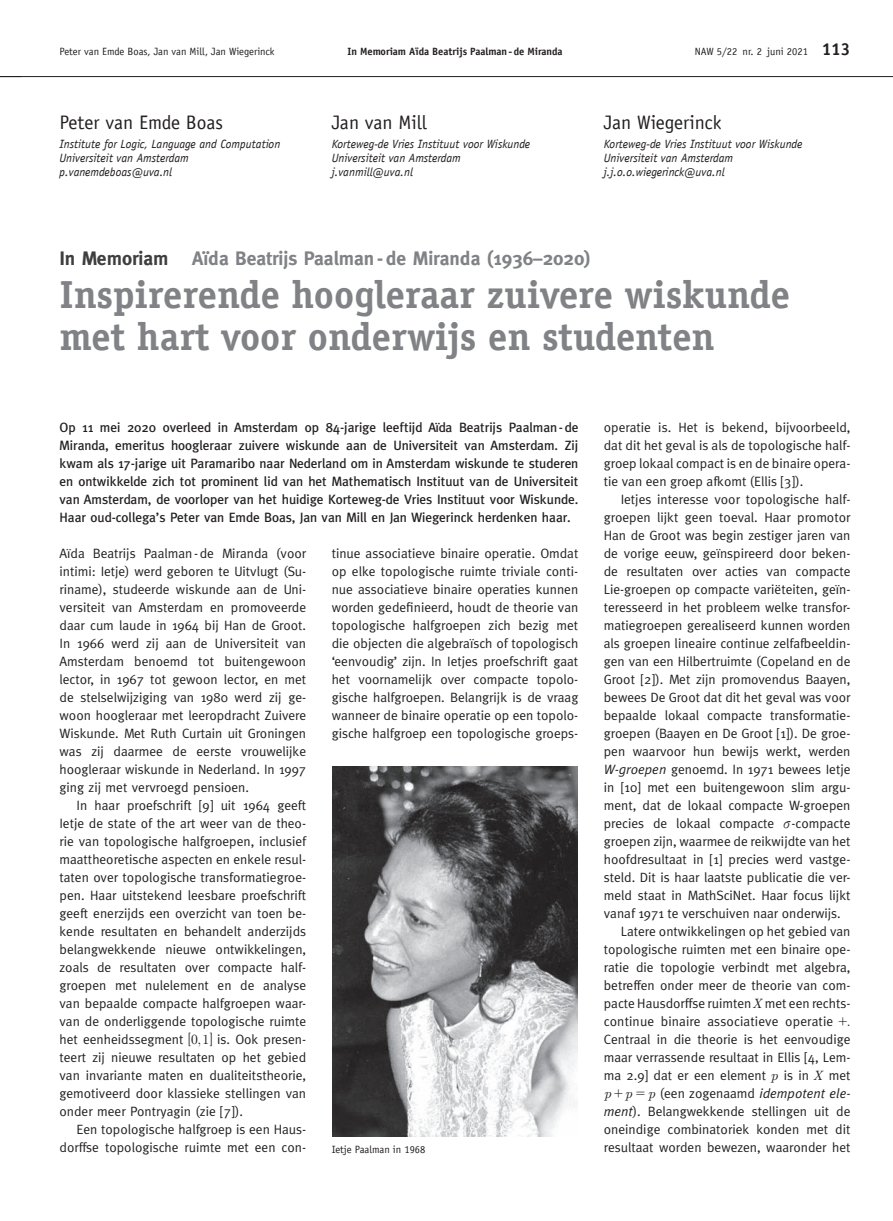
<style>
.page{position:relative;width:893px;height:1221px;background:#fff}
.page>*{position:absolute;margin:0;border:0;box-sizing:border-box;transform-origin:0 0}
.t1{font:700 39px/42.9px "Officina Serif LT";color:#808285}
.t2{font:700 19.5px "Meta";color:#808285}
.t3{font:19.5px "Officina Sans LT";color:#231f20}
.t4{font:13.5px/18px "Meta";color:#231f20;text-align:justify}
.t5{font:500 13.5px/18px "Meta";color:#231f20;text-align:justify}
.t6{font:italic 13.5px "MM Century New";color:#231f20}
.t7{font:italic 12px/14.4px "Officina Sans LT";color:#231f20}
.t8{font:10.5px "Officina Sans LT";color:#231f20}
.t9{font:700 10.5px "Officina Sans LT";color:#231f20}
.s1{font-weight:700;font-size:17.25px}
.s2{color:#3e3e3f}
.s3{font-family:"MM Century New"}
.s4{font-style:italic}
.s5{font-family:"MM Century Old Greek";font-style:italic}
.s6{font-family:"MM Century New";font-style:italic}
</style>
<div class="page">
<hr style="left:0;top:76px;width:893px;height:1px;background:#231f20">
<img style="left:332px;top:766px;width:246px;height:370px">
<p class="t8" style="left:60px;top:45px;width:217px">Peter van Emde Boas, Jan van Mill, Jan Wiegerinck</p>
<p class="t9" style="left:348px;top:45px;width:216px">In Memoriam Aïda Beatrijs Paalman-de Miranda</p>
<p class="t8" style="left:695px;top:45px;width:157px">NAW 5/22 nr. 2 juni 2021 <span class="s1">113</span></p>
<h2 class="t3" style="left:60px;top:111px;width:165px">Peter van Emde Boas</h2>
<p class="t7" style="left:60px;top:136px;width:222px">Institute for Logic, Language and Computation<br>Universiteit van Amsterdam p.vanemdeboas@uva.nl</p>
<h2 class="t3" style="left:332px;top:111px;width:97px">Jan van Mill</h2>
<p class="t7" style="left:332px;top:136px;width:200px">Korteweg-de Vries Instituut voor Wiskunde<br>Universiteit van Amsterdam j.vanmill@uva.nl</p>
<h2 class="t3" style="left:604px;top:111px;width:119px">Jan Wiegerinck</h2>
<p class="t7" style="left:604px;top:136px;width:200px">Korteweg-de Vries Instituut voor Wiskunde<br>Universiteit van Amsterdam j.j.o.o.wiegerinck@uva.nl</p>
<h2 class="t2" style="left:60px;top:246px;width:533px"><span class="s2">In Memoriam</span> Aïda Beatrijs Paalman-de Miranda (1936–2020)</h2>
<h1 class="t1" style="left:60px;top:272px;width:732px">Inspirerende hoogleraar zuivere wiskunde met hart voor onderwijs en studenten</h1>
<p class="t5" style="left:60px;top:418px;width:520px">Op 11 mei 2020 overleed in Amsterdam op 84-jarige leeftijd Aïda Beatrijs Paalman-de Miranda, emeritus hoogleraar zuivere wiskunde aan de Universiteit van Amsterdam. Zij kwam als 17-jarige uit Paramaribo naar Nederland om in Amsterdam wiskunde te studeren en ontwikkelde zich tot prominent lid van het Mathematisch Instituut van de Universiteit van Amsterdam, de voorloper van het huidige Korteweg-de Vries Instituut voor Wiskunde.<br>Haar oud-collega’s Peter van Emde Boas, Jan van Mill en Jan Wiegerinck herdenken haar.</p>
<p class="t4" style="left:60px;top:544px;width:248px">Aïda Beatrijs Paalman-de Miranda (voor intimi: Ietje) werd geboren te Uitvlugt (Su&shy;riname), studeerde wiskunde aan de Uni&shy;versiteit van Amsterdam en promoveerde daar cum laude in 1964 bij Han de Groot.<br>In 1966 werd zij aan de Universiteit van Amsterdam benoemd tot buitengewoon lector, in 1967 tot gewoon lector, en met de stelselwijziging van 1980 werd zij ge&shy;woon hoogleraar met leeropdracht Zuivere Wiskunde. Met Ruth Curtain uit Groningen was zij daarmee de eerste vrouwelijke hoogleraar wiskunde in Nederland. In 1997 ging zij met vervroegd pensioen.</p>
<p class="t4" style="left:60px;top:796px;width:248px;text-indent:17px">In haar proefschrift [9] uit 1964 geeft Ietje de state of the art weer van de theo&shy;rie van topologische halfgroepen, inclusief maattheoretische aspecten en enkele resul&shy;taten over topologische transformatiegroe&shy;pen. Haar uitstekend leesbare proefschrift geeft enerzijds een overzicht van toen be&shy;kende resultaten en behandelt anderzijds belangwekkende nieuwe ontwikkelingen, zoals de resultaten over compacte half&shy;groepen met nulelement en de analyse van bepaalde compacte halfgroepen waar&shy;van de onderliggende topologische ruimte het eenheidssegment <span class="s3">[ ,0 1]</span> is. Ook presen&shy;teert zij nieuwe resultaten op het gebied van invariante maten en dualiteitstheorie, gemotiveerd door klassieke stellingen van onder meer Pontryagin (zie [7]).</p>
<p class="t4" style="left:60px;top:1120px;width:248px;text-align:right">Een topologische halfgroep is een Haus&shy;dorffse topologische ruimte met een con-</p>
<p class="t4" style="left:332px;top:544px;width:248px">tinue associatieve binaire operatie. Omdat op elke topologische ruimte triviale conti&shy;nue associatieve binaire operaties kunnen worden gedefinieerd, houdt de theorie van topologische halfgroepen zich bezig met die objecten die algebraïsch of topologisch ‘eenvoudig’ zijn. In Ietjes proefschrift gaat het voornamelijk over compacte topolo&shy;gische halfgroepen. Belangrijk is de vraag wanneer de binaire operatie op een topolo&shy;gische halfgroep een topologische groeps-</p>
<p class="t8" style="left:332px;top:1142px;width:95px">Ietje Paalman in 1968</p>
<p class="t4" style="left:604px;top:418px;width:248px">operatie is. Het is bekend, bijvoorbeeld, dat dit het geval is als de topologische half&shy;groep lokaal compact is en de binaire opera&shy;tie van een groep afkomt (Ellis [3]).</p>
<p class="t4" style="left:621px;top:490px;width:231px">Ietjes interesse voor topologische half-</p>
<p class="t4" style="left:604px;top:508px;width:248px">groepen lijkt geen toeval. Haar promotor</p>
<p class="t4" style="left:604px;top:526px;width:248px">Han de Groot was begin zestiger jaren van</p>
<p class="t4" style="left:604px;top:544px;width:248px">de vorige eeuw, geïnspireerd door beken-</p>
<p class="t4" style="left:604px;top:562px;width:248px">de resultaten over acties van compacte</p>
<p class="t4" style="left:604px;top:580px;width:248px">Lie-groepen op compacte variëteiten, geïn-</p>
<p class="t4" style="left:604px;top:598px;width:248px">teresseerd in het probleem welke transfor-</p>
<p class="t4" style="left:604px;top:616px;width:248px">matiegroepen gerealiseerd kunnen worden</p>
<p class="t4" style="left:604px;top:634px;width:248px">als groepen lineaire continue zelfafbeeldin-</p>
<p class="t4" style="left:604px;top:652px;width:248px">gen van een Hilbertruimte (Copeland en de</p>
<p class="t4" style="left:604px;top:670px;width:248px">Groot [2]). Met zijn promovendus Baayen,</p>
<p class="t4" style="left:604px;top:688px;width:248px">bewees De Groot dat dit het geval was voor</p>
<p class="t4" style="left:604px;top:706px;width:248px">bepaalde lokaal compacte transformatie-</p>
<p class="t4" style="left:604px;top:724px;width:248px">groepen (Baayen en De Groot [1]). De groe-</p>
<p class="t4" style="left:604px;top:742px;width:248px">pen waarvoor hun bewijs werkt, werden</p>
<p class="t4" style="left:604px;top:760px;width:248px"><span class="s4">W-groepen</span> genoemd. In 1971 bewees Ietje</p>
<p class="t4" style="left:604px;top:778px;width:248px">in [10] met een buitengewoon slim argu-</p>
<p class="t4" style="left:604px;top:796px;width:248px">ment, dat de lokaal compacte W-groepen</p>
<p class="t4" style="left:604px;top:814px;width:248px">precies de lokaal compacte <span class="s5">v</span>-compacte</p>
<p class="t4" style="left:604px;top:832px;width:248px">groepen zijn, waarmee de reikwijdte van het</p>
<p class="t4" style="left:604px;top:850px;width:248px">hoofdresultaat in [1] precies werd vastge-</p>
<p class="t4" style="left:604px;top:868px;width:248px">steld. Dit is haar laatste publicatie die ver-</p>
<p class="t4" style="left:604px;top:886px;width:248px">meld staat in MathSciNet. Haar focus lijkt</p>
<p class="t4" style="left:604px;top:904px;width:239px">vanaf 1971 te verschuiven naar onderwijs.</p>
<p class="t4" style="left:621px;top:922px;width:231px">Latere ontwikkelingen op het gebied van</p>
<p class="t4" style="left:604px;top:940px;width:248px">topologische ruimten met een binaire ope-</p>
<p class="t4" style="left:604px;top:958px;width:248px">ratie die topologie verbindt met algebra,</p>
<p class="t4" style="left:604px;top:976px;width:248px">betreffen onder meer de theorie van com-</p>
<p class="t4" style="left:604px;top:994px;width:248px">pacte Hausdorffse ruimten <span class="s6">X</span> met een rechts-</p>
<p class="t4" style="left:604px;top:1012px;width:248px">continue binaire associatieve operatie <span class="s3">+.</span></p>
<p class="t4" style="left:604px;top:1030px;width:248px">Centraal in die theorie is het eenvoudige</p>
<p class="t4" style="left:604px;top:1048px;width:248px">maar verrassende resultaat in Ellis [4, Lem-</p>
<p class="t4" style="left:604px;top:1066px;width:248px">ma 2.9] dat er een element <span class="s6">p</span> is in <span class="s6">X</span> met</p>
<p class="t6" style="left:605px;top:1086px;width:29px">p p</p>
<p class="t4" style="left:604px;top:1084px;width:248px;text-indent:10px"><span class="s3">+ =</span> <span class="s6">p</span> (een zogenaamd <span class="s4">idempotent ele&shy;ment</span>). Belangwekkende stellingen uit de oneindige combinatoriek konden met dit resultaat worden bewezen, waaronder het</p>
</div>
